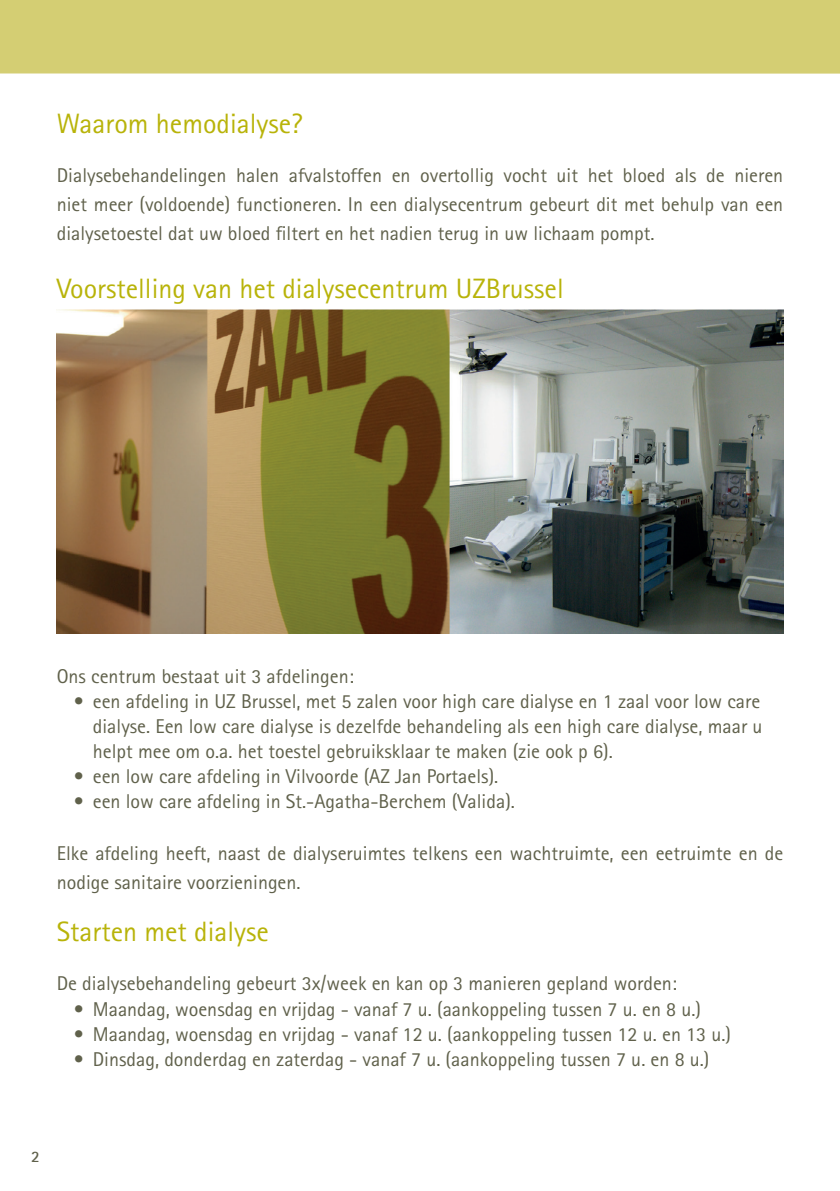
<style>
.page{position:relative;width:840px;height:1191px;background:#fff}
.page>*{position:absolute;margin:0;border:0;box-sizing:border-box;transform-origin:0 0}
.HOOFDTITEL{font:28px "Rotis Sans Serif Std";color:#b8b309}
.TEKST{font:20px/29px "Rotis Sans Serif Std";color:#60614b;text-align:justify}
.t1{font:700 16px "Rotis Sans Serif Std";color:#60614b}
</style>
<div class="page">
<div style="left:0;top:0;width:839px;height:74px;background:#d4ce73"></div>
<img style="left:57px;top:309px;width:725px;height:325px">
<p class="HOOFDTITEL" style="left:57px;top:107px;width:247px">Waarom hemodialyse?</p>
<p class="TEKST" style="left:57px;top:160px;width:727px">Dialysebehandelingen halen afvalstoffen en overtollig vocht uit het bloed als de nieren niet meer (voldoende) functioneren. In een dialysecentrum gebeurt dit met behulp van een dialysetoestel dat uw bloed filtert en het nadien terug in uw lichaam pompt.</p>
<p class="HOOFDTITEL" style="left:57px;top:272px;width:508px">Voorstelling van het dialysecentrum UZBrussel</p>
<p class="TEKST" style="left:57px;top:661px;width:298px">Ons centrum bestaat uit 3 afdelingen:</p>
<p class="TEKST" style="left:93px;top:688px;width:671px;line-height:25px;text-indent:-19px">• een afdeling in UZ Brussel, met 5 zalen voor high care dialyse en 1 zaal voor low care dialyse. Een low care dialyse is dezelfde behandeling als een high care dialyse, maar u helpt mee om o.a. het toestel gebruiksklaar te maken (zie ook p 6).</p>
<p class="TEKST" style="left:74px;top:762px;width:426px">• een low care afdeling in Vilvoorde (AZ Jan Portaels).</p>
<p class="TEKST" style="left:74px;top:787px;width:442px">• een low care afdeling in St.-Agatha-Berchem (Valida).</p>
<p class="TEKST" style="left:57px;top:839px;width:727px">Elke afdeling heeft, naast de dialyseruimtes telkens een wachtruimte, een eetruimte en de nodige sanitaire voorzieningen.</p>
<p class="HOOFDTITEL" style="left:57px;top:915px;width:213px">Starten met dialyse</p>
<p class="TEKST" style="left:57px;top:969px;width:621px">De dialysebehandeling gebeurt 3x/week en kan op 3 manieren gepland worden:</p>
<p class="TEKST" style="left:74px;top:994px;width:628px">• Maandag, woensdag en vrijdag - vanaf 7 u. (aankoppeling tussen 7 u. en 8 u.)</p>
<p class="TEKST" style="left:74px;top:1019px;width:658px">• Maandag, woensdag en vrijdag - vanaf 12 u. (aankoppeling tussen 12 u. en 13 u.)</p>
<p class="TEKST" style="left:74px;top:1044px;width:637px">• Dinsdag, donderdag en zaterdag - vanaf 7 u. (aankoppeling tussen 7 u. en 8 u.)</p>
<p class="t1" style="left:31px;top:1146px;width:10px">2</p>
</div>
